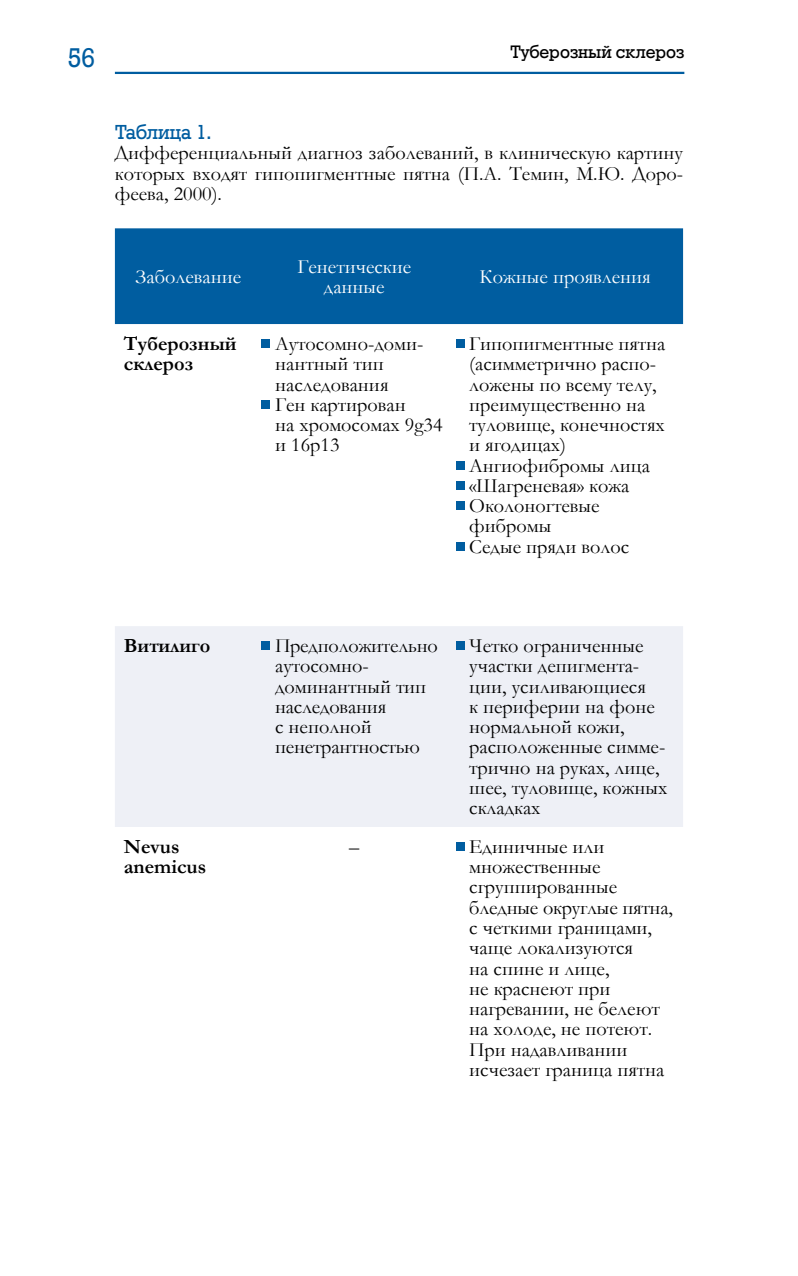
<style>
.page{position:relative;width:798px;height:1276px;background:#fff}
.page>*{position:absolute;margin:0;border:0;box-sizing:border-box;transform-origin:0 0}
.t1{font:27px "Geo Slb 712 Medium CBT";color:#005da0}
.t2{font:20.25px/20.2px "Garamond";color:#000}
.t3{font:20.25px/20.2px "Garamond";color:#fff;text-align:center}
.t4{font:700 20.25px/20.2px "Garamond";color:#000}
.t5{font:20.25px "Geo Slb 712 Medium CBT";letter-spacing:-.015em;color:#005da0}
.t6{font:18px "Geo Slb 712 Medium CBT";color:#000}
</style>
<div class="page">
<hr style="left:115px;top:72px;width:569px;height:2px;background:#005da0">
<div style="left:115px;top:228px;width:567px;height:96px;background:#005da0"></div>
<div style="left:115px;top:626px;width:567px;height:201px;background:#eef0f6"></div>
<div style="left:261px;top:339px;width:9px;height:9px;background:#005da0"></div>
<div style="left:261px;top:400px;width:9px;height:8px;background:#005da0"></div>
<div style="left:455px;top:339px;width:9px;height:9px;background:#005da0"></div>
<div style="left:455px;top:461px;width:9px;height:8px;background:#005da0"></div>
<div style="left:455px;top:481px;width:9px;height:8px;background:#005da0"></div>
<div style="left:455px;top:501px;width:9px;height:9px;background:#005da0"></div>
<div style="left:455px;top:542px;width:9px;height:8px;background:#005da0"></div>
<div style="left:261px;top:641px;width:9px;height:9px;background:#005da0"></div>
<div style="left:455px;top:641px;width:9px;height:9px;background:#005da0"></div>
<div style="left:455px;top:842px;width:9px;height:8px;background:#005da0"></div>
<h1 class="t1" style="left:68px;top:42px;width:28px">56</h1>
<p class="t6" style="left:510px;top:41px;width:175px">Туберозный склероз</p>
<p class="t5" style="left:115px;top:120px;width:98px">Таблица 1.</p>
<p class="t2" style="left:115px;top:142px;width:569px;text-align:justify">Дифференциальный диагноз заболеваний, в клиническую картину которых входят гипопигментные пятна (П.А. Темин, М.Ю. Доро&shy;феева, 2000).</p>
<p class="t3" style="left:135px;top:266px;width:107px">Заболевание</p>
<p class="t3" style="left:297px;top:256px;width:115px">Генетические данные</p>
<p class="t3" style="left:479px;top:266px;width:172px">Кожные проявления</p>
<p class="t4" style="left:124px;top:333px;width:114px">Туберозный склероз</p>
<p class="t2" style="left:275px;top:333px;width:169px">Аутосомно-доми&shy;нантный тип наследования<br>Ген картирован<br>на хромосомах 9g34 и 16p13</p>
<p class="t2" style="left:469px;top:333px;width:198px">Гипопигментные пятна (асимметрично распо&shy;ложены по всему телу, преимущественно на туловище, конечностях и ягодицах)<br>Ангиофибромы лица «Шагреневая» кожа<br>Околоногтевые фибромы<br>Седые пряди волос</p>
<p class="t4" style="left:124px;top:636px;width:88px">Витилиго</p>
<p class="t2" style="left:275px;top:635px;width:164px">Предположительно аутосомно&shy;доминантный тип наследования<br>с неполной пенетрантностью</p>
<p class="t2" style="left:469px;top:635px;width:199px">Четко ограниченные участки депигмента&shy;ции, усиливающиеся<br>к периферии на фоне нормальной кожи, расположенные симме&shy;трично на руках, лице, шее, туловище, кожных складках</p>
<p class="t4" style="left:124px;top:836px;width:84px">Nevus anemicus</p>
<p class="t2" style="left:349px;top:836px;width:12px">–</p>
<p class="t2" style="left:469px;top:836px;width:205px">Единичные или множественные сгруппированные бледные округлые пятна, с четкими границами, чаще локализуются<br>на спине и лице,<br>не краснеют при нагревании, не белеют на холоде, не потеют.<br>При надавливании исчезает граница пятна</p>
</div>
